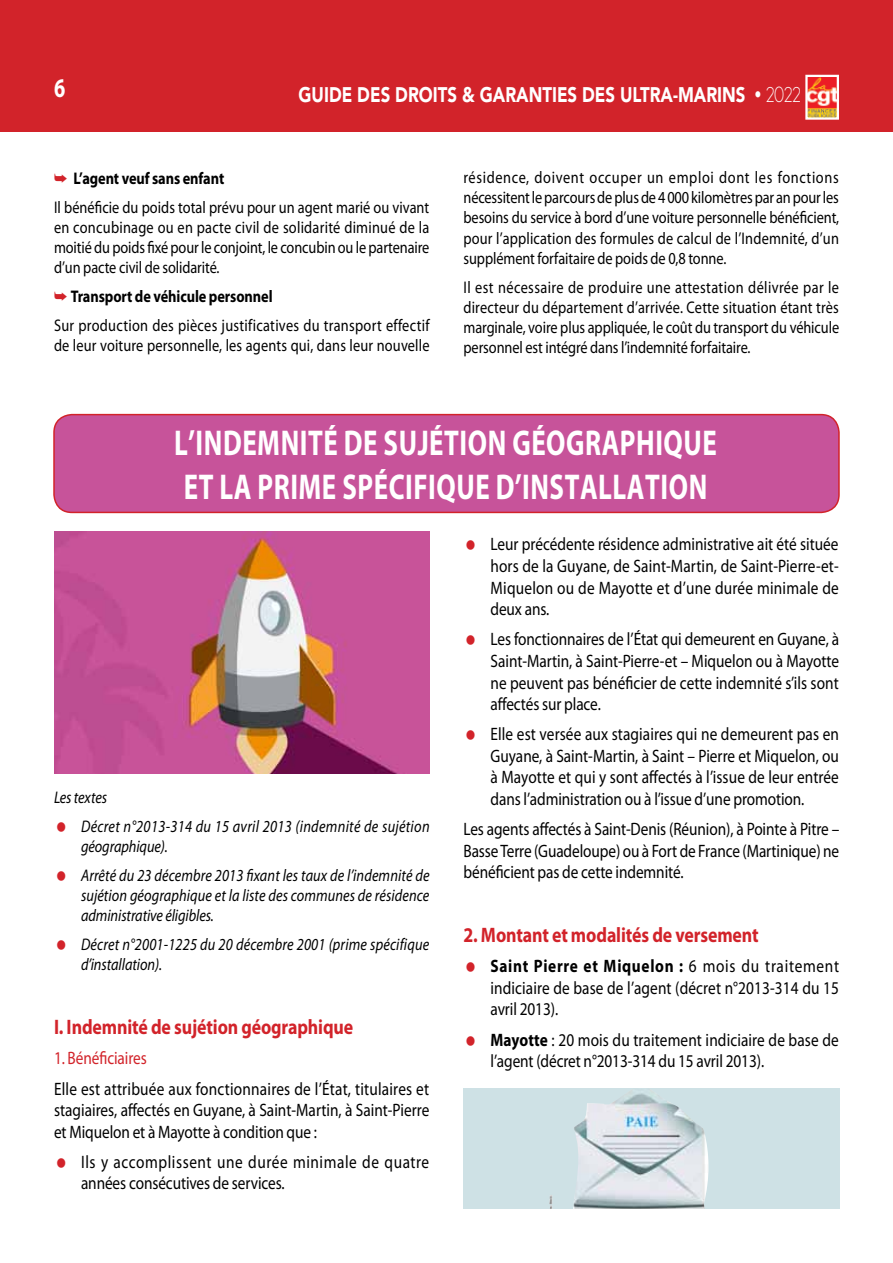
<style>
.page{position:relative;width:893px;height:1263px;background:#fff}
.page>*{position:absolute;margin:0;border:0;box-sizing:border-box;transform-origin:0 0}
.t1{font:700 36px/44.2px "Myriad Pro";letter-spacing:.02em;color:#fff;scale:.75 1}
.t2{font:700 27px "Myriad Pro";color:#fff;scale:.75 1}
.t3{font:700 21px "Myriad Pro";letter-spacing:-.005em;color:#d2232a;scale:.85 1}
.t4{font:900 21px "Avenir LT Std";color:#fff;scale:.8 1}
.t5{font:18px/21.6px "Myriad Pro";color:#000;text-align:justify;scale:.85 1}
.t6{font:18px/21.6px "Myriad Pro";letter-spacing:.035em;color:#000;scale:.85 1}
.t7{font:18px "Myriad Pro";letter-spacing:-.005em;color:#d2232a;scale:.85 1}
.t8{font:16.8px/20.2px "Myriad Pro";color:#000;text-align:justify;scale:.85 1}
.t9{font:italic 16.8px/28.8px "Myriad Pro";letter-spacing:.005em;color:#000;scale:.85 1}
.t10{font:700 16.8px "Myriad Pro";letter-spacing:-.005em;color:#000;scale:.85 1}
.s1{font-family:"Geosans";font-weight:300}
.s2{font-weight:700}
</style>
<div class="page">
<div style="left:0;top:0;width:893px;height:132px;background:#d2232a"></div>
<img style="left:808px;top:78px;width:28px;height:39px">
<div style="left:805px;top:75px;width:34px;height:45px;border:2px solid #fff"></div>
<div style="left:54px;top:415px;width:785px;height:97px;background:#c7539a;border-radius:18px"></div>
<div style="left:53px;top:414px;width:787px;height:99px;border:2px solid #d2232a;border-radius:18px"></div>
<img style="left:54px;top:532px;width:376px;height:241px">
<div style="left:463px;top:1089px;width:377px;height:120px;background:#cee1e5"></div>
<img style="left:549px;top:1091px;width:160px;height:118px">
<h2 class="t2" style="left:54px;top:70px;width:16px">6</h2>
<p class="t4" style="left:298px;top:82px;width:630px">GUIDE DES DROITS &amp; GARANTIES DES ULTRA-MARINS • <span class="s1">2022</span></p>
<p class="t10" style="left:73px;top:167px;width:179px">L’agent veuf sans enfant</p>
<p class="t8" style="left:54px;top:197px;width:443px">Il bénéficie du poids total prévu pour un agent marié ou vivant en concubinage ou en pacte civil de solidarité diminué de la moitié du poids fixé pour le conjoint, le concubin ou le partenaire d’un pacte civil de solidarité.</p>
<p class="t10" style="left:71px;top:286px;width:239px">Transport de véhicule personnel</p>
<p class="t8" style="left:54px;top:315px;width:443px">Sur production des pièces justificatives du transport effectif de leur voiture personnelle, les agents qui, dans leur nouvelle</p>
<p class="t8" style="left:463px;top:167px;width:444px">résidence, doivent occuper un emploi dont les fonctions nécessitent le parcours de plus de 4 000 kilomètres par an pour les besoins du service à bord d’une voiture personnelle bénéficient, pour l’application des formules de calcul de l’Indemnité, d’un supplément forfaitaire de poids de 0,8 tonne.</p>
<p class="t8" style="left:463px;top:276px;width:443px">Il est nécessaire de produire une attestation délivrée par le directeur du département d’arrivée. Cette situation étant très marginale, voire plus appliquée, le coût du transport du véhicule personnel est intégré dans l’indemnité forfaitaire.</p>
<h1 class="t1" style="left:174px;top:419px;width:725px">L’INDEMNITÉ DE SUJÉTION GÉOGRAPHIQUE<br>ET LA PRIME SPÉCIFIQUE D’INSTALLATION</h1>
<p class="t9" style="left:81px;top:783px;width:412px;text-indent:-27px">Les textes<br>Décret n°2013-314 du 15 avril 2013 (indemnité de sujétion</p>
<p class="t9" style="left:81px;top:832px;width:412px">géographique).<br>Arrêté du 23 décembre 2013 fixant les taux de l’indemnité de</p>
<p class="t9" style="left:81px;top:885px;width:411px;line-height:20.2px">sujétion géographique et la liste des communes de résidence administrative éligibles.</p>
<p class="t9" style="left:81px;top:934px;width:411px;line-height:20.2px">Décret n°2001-1225 du 20 décembre 2001 (prime spécifique d’installation).</p>
<p class="t3" style="left:54px;top:1013px;width:354px">I. Indemnité de sujétion géographique</p>
<p class="t7" style="left:54px;top:1047px;width:111px">1. Bénéficiaires</p>
<p class="t5" style="left:54px;top:1077px;width:443px">Elle est attribuée aux fonctionnaires de l’État, titulaires et stagiaires, affectés en Guyane, à Saint-Martin, à Saint-Pierre et Miquelon et à Mayotte à condition que :</p>
<p class="t6" style="left:81px;top:1151px;width:411px">Ils y accomplissent une durée minimale de quatre années consécutives de services.</p>
<p class="t5" style="left:490px;top:533px;width:411px">Leur précédente résidence administrative ait été située hors de la Guyane, de Saint-Martin, de Saint-Pierre-et-Miquelon ou de Mayotte et d’une durée minimale de deux ans.</p>
<p class="t5" style="left:490px;top:628px;width:412px">Les fonctionnaires de l’État qui demeurent en Guyane, à Saint-Martin, à Saint-Pierre-et – Miquelon ou à Mayotte ne peuvent pas bénéficier de cette indemnité s’ils sont affectés sur place.</p>
<p class="t5" style="left:490px;top:723px;width:411px">Elle est versée aux stagiaires qui ne demeurent pas en Guyane, à Saint-Martin, à Saint – Pierre et Miquelon, ou à Mayotte et qui y sont affectés à l’issue de leur entrée dans l’administration ou à l’issue d’une promotion.</p>
<p class="t5" style="left:463px;top:818px;width:444px">Les agents affectés à Saint-Denis (Réunion), à Pointe à Pitre – Basse Terre (Guadeloupe) ou à Fort de France (Martinique) ne bénéficient pas de cette indemnité.</p>
<p class="t3" style="left:463px;top:921px;width:349px">2. Montant et modalités de versement</p>
<p class="t5" style="left:490px;top:955px;width:412px"><span class="s2">Saint Pierre et Miquelon :</span> 6 mois du traitement indiciaire de base de l’agent (décret n°2013-314 du 15 avril 2013).</p>
<p class="t5" style="left:490px;top:1028px;width:411px"><span class="s2">Mayotte</span> : 20 mois du traitement indiciaire de base de l’agent (décret n°2013-314 du 15 avril 2013).</p>
</div>
